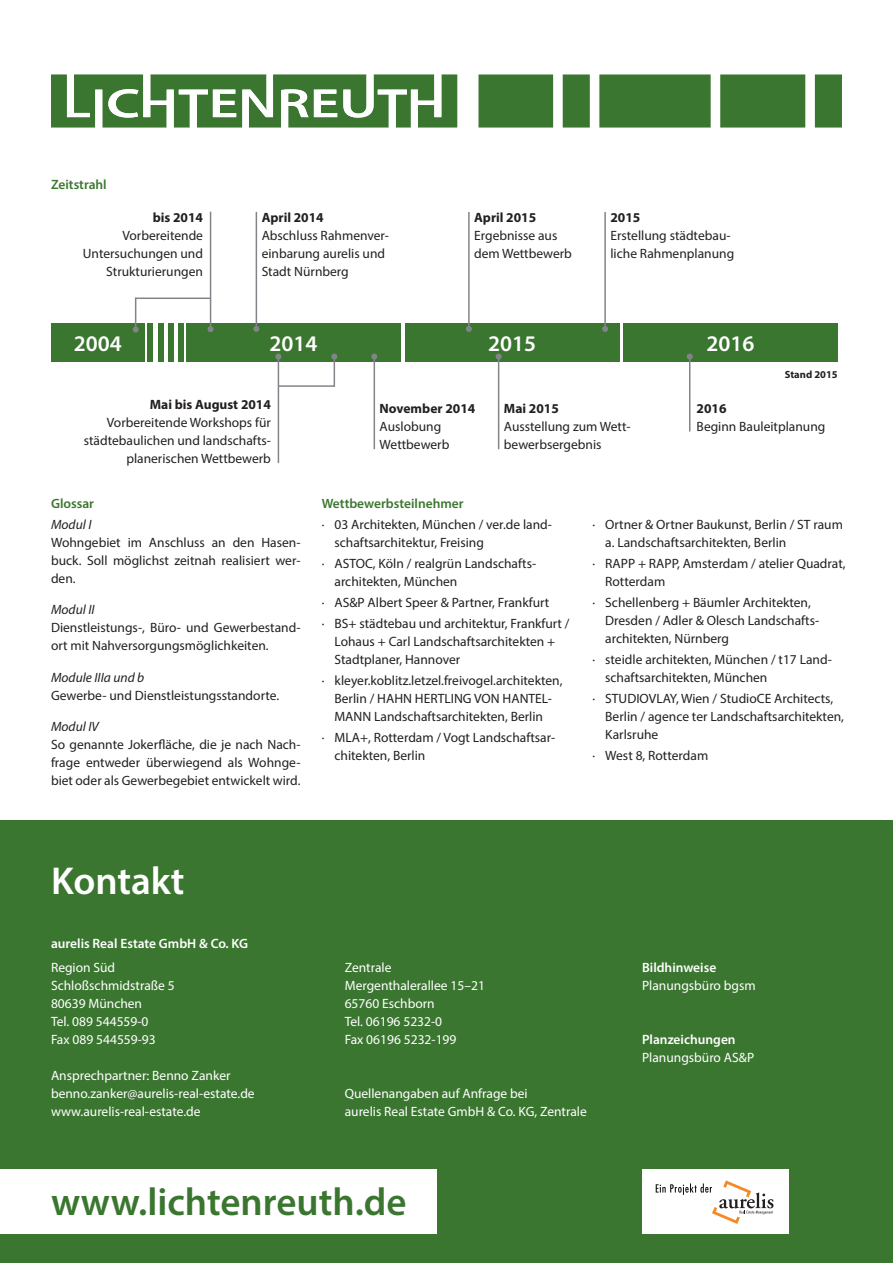
<style>
.page{position:relative;width:893px;height:1263px;background:#fff}
.page>*{position:absolute;margin:0;border:0;box-sizing:border-box;transform-origin:0 0}
.t1{font:600 39px "Myriad Pro";color:#3b7630}
.t2{font:600 39px "Myriad Pro";color:#fff}
.t3{font:600 22.35px "Myriad Pro";color:#fff}
.t4{font:13.5px/18px "Myriad Pro";color:#231f20}
.t5{font:13.5px "Myriad Pro";color:#fff}
.t6{font:700 13.5px "Myriad Pro";color:#231f20}
.t7{font:600 13.5px "Myriad Pro";color:#fff}
.t8{font:600 13.5px "Myriad Pro";color:#3b7630}
.t9{font:italic 13.5px "Myriad Pro";color:#231f20}
.t10{font:700 10.5px "Myriad Pro";color:#231f20}
</style>
<div class="page">
<div style="left:0;top:821px;width:893px;height:442px;background:#3b7630"></div>
<svg style="left:478px;top:74px;width:364px;height:54px;background:#56894d"></svg>
<svg style="left:51px;top:74px;width:406px;height:54px"></svg>
<div style="left:51px;top:323px;width:94px;height:39px;background:#3b7630"></div>
<div style="left:186px;top:323px;width:215px;height:39px;background:#3b7630"></div>
<div style="left:405px;top:323px;width:214px;height:39px;background:#3b7630"></div>
<div style="left:623px;top:323px;width:215px;height:39px;background:#3b7630"></div>
<hr style="left:210px;top:212px;width:1px;height:117px;background:#838489">
<svg style="left:208px;top:326px;width:6px;height:6px"></svg>
<hr style="left:256px;top:212px;width:1px;height:117px;background:#838489">
<svg style="left:253px;top:326px;width:6px;height:6px"></svg>
<div style="left:168px;top:323px;width:6px;height:39px;background:#3b7630"></div>
<div style="left:158px;top:323px;width:6px;height:39px;background:#3b7630"></div>
<div style="left:147px;top:323px;width:6px;height:39px;background:#3b7630"></div>
<hr style="left:135px;top:298px;width:76px;height:1px;background:#838489">
<hr style="left:135px;top:298px;width:1px;height:31px;background:#838489">
<svg style="left:133px;top:326px;width:6px;height:6px"></svg>
<hr style="left:374px;top:357px;width:1px;height:92px;background:#838489">
<svg style="left:371px;top:354px;width:6px;height:6px"></svg>
<hr style="left:278px;top:357px;width:1px;height:106px;background:#838489">
<svg style="left:275px;top:354px;width:6px;height:6px"></svg>
<hr style="left:604px;top:212px;width:2px;height:117px;background:#838489">
<svg style="left:602px;top:326px;width:6px;height:6px"></svg>
<hr style="left:689px;top:357px;width:1px;height:74px;background:#838489">
<svg style="left:687px;top:354px;width:6px;height:6px"></svg>
<div style="left:178px;top:323px;width:5px;height:39px;background:#3b7630"></div>
<hr style="left:468px;top:212px;width:2px;height:117px;background:#838489">
<svg style="left:466px;top:326px;width:6px;height:6px"></svg>
<hr style="left:498px;top:357px;width:1px;height:92px;background:#838489">
<svg style="left:496px;top:354px;width:6px;height:6px"></svg>
<div style="left:0;top:1169px;width:436px;height:65px;background:#fff"></div>
<hr style="left:278px;top:385px;width:56px;height:2px;background:#838489">
<hr style="left:334px;top:357px;width:1px;height:30px;background:#838489">
<svg style="left:331px;top:354px;width:6px;height:6px"></svg>
<div style="left:642px;top:1169px;width:147px;height:65px;background:#fff"></div>
<svg style="left:656px;top:1180px;width:117px;height:44px"></svg>
<p class="t8" style="left:51px;top:176px;width:57px">Zeitstrahl</p>
<p class="t6" style="left:153px;top:209px;width:52px">bis 2014</p>
<p class="t4" style="left:83px;top:226px;width:122px;text-align:right">Vorbereitende<br>Untersuchungen und<br>Strukturierungen</p>
<p class="t6" style="left:262px;top:209px;width:64px">April 2014</p>
<p class="t4" style="left:262px;top:226px;width:129px">Abschluss Rahmenver&shy;einbarung aurelis und<br>Stadt Nürnberg</p>
<p class="t6" style="left:474px;top:209px;width:64px">April 2015</p>
<p class="t4" style="left:474px;top:226px;width:99px">Ergebnisse aus dem Wettbewerb</p>
<p class="t6" style="left:610px;top:209px;width:31px">2015</p>
<p class="t4" style="left:610px;top:226px;width:125px">Erstellung städtebau&shy;liche Rahmenplanung</p>
<p class="t3" style="left:74px;top:329px;width:49px">2004</p>
<p class="t3" style="left:269px;top:329px;width:49px">2014</p>
<p class="t3" style="left:488px;top:329px;width:49px">2015</p>
<p class="t3" style="left:707px;top:329px;width:49px">2016</p>
<p class="t10" style="left:785px;top:368px;width:54px">Stand 2015</p>
<p class="t6" style="left:150px;top:395px;width:123px">Mai bis August 2014</p>
<p class="t4" style="left:84px;top:413px;width:189px;text-align:right">Vorbereitende Workshops für städtebaulichen und landschafts&shy;planerischen Wettbewerb</p>
<p class="t8" style="left:51px;top:494px;width:45px">Glossar</p>
<p class="t9" style="left:51px;top:516px;width:42px">Modul I</p>
<p class="t4" style="left:51px;top:533px;width:251px;text-align:justify">Wohngebiet im Anschluss an den Hasen&shy;buck. Soll möglichst zeitnah realisiert wer&shy;den.</p>
<p class="t9" style="left:51px;top:601px;width:45px">Modul II</p>
<p class="t4" style="left:51px;top:618px;width:251px">Dienstleistungs-, Büro- und Gewerbestand&shy;ort mit Nahversorgungsmöglichkeiten.</p>
<p class="t9" style="left:51px;top:669px;width:95px">Module IIIa und b</p>
<p class="t4" style="left:51px;top:686px;width:230px">Gewerbe- und Dienstleistungsstandorte.</p>
<p class="t9" style="left:51px;top:718px;width:49px">Modul IV</p>
<p class="t4" style="left:51px;top:735px;width:251px;text-align:justify">So genannte Jokerfläche, die je nach Nach&shy;frage entweder überwiegend als Wohnge&shy;biet oder als Gewerbegebiet entwickelt wird.</p>
<p class="t6" style="left:380px;top:400px;width:97px">November 2014</p>
<p class="t4" style="left:380px;top:417px;width:71px">Auslobung<br>Wettbewerb</p>
<p class="t6" style="left:504px;top:400px;width:56px">Mai 2015</p>
<p class="t4" style="left:504px;top:417px;width:128px">Ausstellung zum Wett&shy;bewerbsergebnis</p>
<p class="t6" style="left:697px;top:400px;width:31px">2016</p>
<p class="t4" style="left:697px;top:417px;width:130px">Beginn Bauleitplanung</p>
<p class="t8" style="left:322px;top:494px;width:143px">Wettbewerbsteilnehmer</p>
<p class="t4" style="left:334px;top:515px;width:219px;text-indent:-13px">· 03 Architekten, München / ver.de land&shy;schaftsarchitektur, Freising</p>
<p class="t4" style="left:334px;top:554px;width:203px;text-indent:-13px">· ASTOC, Köln / realgrün Landschafts&shy;architekten, München</p>
<p class="t4" style="left:322px;top:593px;width:229px">· AS&amp;P Albert Speer &amp; Partner, Frankfurt</p>
<p class="t4" style="left:334px;top:614px;width:237px;text-indent:-13px">· BS+ städtebau und architektur, Frankfurt /<br>Lohaus + Carl Landschaftsarchitekten +<br>Stadtplaner, Hannover</p>
<p class="t4" style="left:322px;top:671px;width:242px;text-align:center">· kleyer.koblitz.letzel.freivogel.architekten,<br>Berlin / HAHN HERTLING VON HANTEL-<br>MANN Landschaftsarchitekten, Berlin</p>
<p class="t4" style="left:334px;top:728px;width:222px;text-indent:-13px">· MLA+, Rotterdam / Vogt Landschaftsar&shy;chitekten, Berlin</p>
<p class="t4" style="left:605px;top:515px;width:239px;text-indent:-13px">· Ortner &amp; Ortner Baukunst, Berlin / ST raum a. Landschaftsarchitekten, Berlin</p>
<p class="t4" style="left:605px;top:554px;width:242px;text-indent:-13px">· RAPP + RAPP, Amsterdam / atelier Quadrat,<br>Rotterdam</p>
<p class="t4" style="left:605px;top:593px;width:215px;text-indent:-13px">· Schellenberg + Bäumler Architekten,<br>Dresden / Adler &amp; Olesch Landschafts&shy;architekten, Nürnberg</p>
<p class="t4" style="left:605px;top:650px;width:228px;text-indent:-13px">· steidle architekten, München / t17 Land&shy;schaftsarchitekten, München</p>
<p class="t4" style="left:605px;top:689px;width:240px;text-indent:-13px">· STUDIOVLAY, Wien / StudioCE Architects,<br>Berlin / agence ter Landschaftsarchitekten,<br>Karlsruhe</p>
<p class="t4" style="left:592px;top:746px;width:117px">· West 8, Rotterdam</p>
<p class="t2" style="left:51px;top:856px;width:135px">Kontakt</p>
<p class="t7" style="left:51px;top:935px;width:199px">aurelis Real Estate GmbH &amp; Co. KG</p>
<p class="t5" style="left:51px;top:959px;width:66px">Region Süd</p>
<p class="t5" style="left:51px;top:977px;width:125px">Schloßschmidstraße 5</p>
<p class="t5" style="left:51px;top:995px;width:93px">80639 München</p>
<p class="t5" style="left:51px;top:1013px;width:99px">Tel. 089 544559-0</p>
<p class="t5" style="left:51px;top:1031px;width:106px">Fax 089 544559-93</p>
<p class="t5" style="left:51px;top:1067px;width:181px">Ansprechpartner: Benno Zanker</p>
<p class="t5" style="left:51px;top:1085px;width:205px">benno.zanker@aurelis-real-estate.de</p>
<p class="t5" style="left:51px;top:1103px;width:151px">www.aurelis-real-estate.de</p>
<p class="t5" style="left:345px;top:959px;width:48px">Zentrale</p>
<p class="t5" style="left:345px;top:977px;width:142px">Mergenthalerallee 15–21</p>
<p class="t5" style="left:345px;top:995px;width:92px">65760 Eschborn</p>
<p class="t5" style="left:345px;top:1013px;width:99px">Tel. 06196 5232-0</p>
<p class="t5" style="left:345px;top:1031px;width:113px">Fax 06196 5232-199</p>
<p class="t5" style="left:345px;top:1085px;width:185px">Quellenangaben auf Anfrage bei</p>
<p class="t5" style="left:345px;top:1103px;width:244px">aurelis Real Estate GmbH &amp; Co. KG, Zentrale</p>
<p class="t7" style="left:642px;top:959px;width:76px">Bildhinweise</p>
<p class="t5" style="left:642px;top:977px;width:115px">Planungsbüro bgsm</p>
<p class="t7" style="left:642px;top:1031px;width:95px">Planzeichungen</p>
<p class="t5" style="left:642px;top:1049px;width:114px">Planungsbüro AS&amp;P</p>
<p class="t1" style="left:51px;top:1177px;width:357px">www.lichtenreuth.de</p>
</div>
